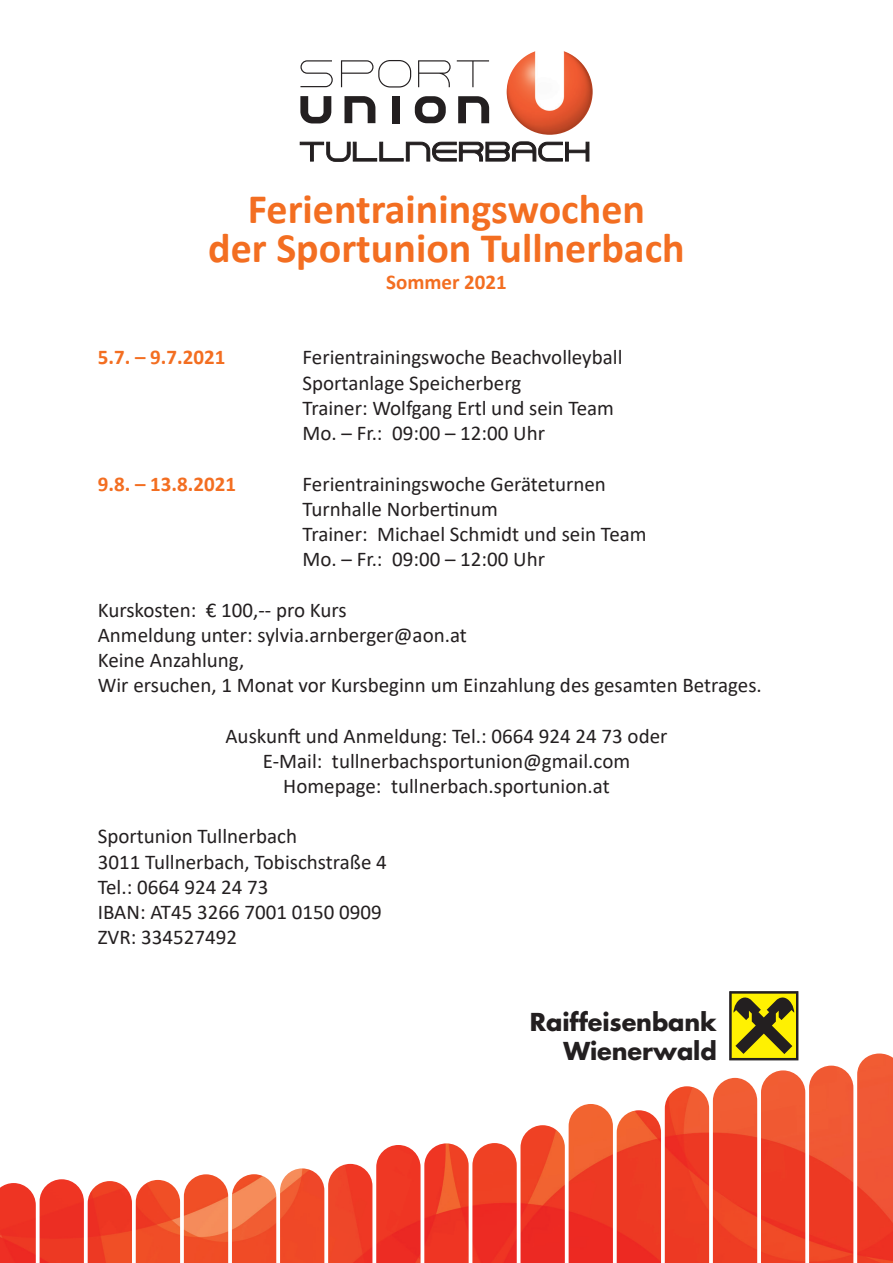
<style>
.page{position:relative;width:893px;height:1263px;background:#fff}
.page>*{position:absolute;margin:0;border:0;box-sizing:border-box;transform-origin:0 0}
.t1{font:700 42px/39px "Calibri";color:#f36e21;text-align:center}
.t2{font:700 24px/28.8px "Futura";letter-spacing:-.005em;color:#231f20;text-align:right}
.t3{font:21px/25.2px "Calibri";color:#231f20}
.t4{font:700 21px "Calibri";color:#f36e21}
</style>
<div class="page">
<svg style="left:300px;top:141px;width:289px;height:21px"></svg>
<img style="left:507px;top:49px;width:86px;height:86px;border-radius:43px">
<svg style="left:300px;top:96px;width:31px;height:27px"></svg>
<svg style="left:344px;top:96px;width:31px;height:27px"></svg>
<div style="left:393px;top:96px;width:7px;height:27px;background:#231f20"></div>
<svg style="left:415px;top:96px;width:31px;height:27px"></svg>
<svg style="left:458px;top:96px;width:31px;height:27px"></svg>
<svg style="left:300px;top:60px;width:33px;height:27px"></svg>
<svg style="left:341px;top:60px;width:70px;height:28px"></svg>
<svg style="left:418px;top:60px;width:33px;height:27px"></svg>
<svg style="left:457px;top:60px;width:32px;height:27px"></svg>
<img style="left:0;top:1053px;width:893px;height:210px">
<div style="left:730px;top:991px;width:68px;height:69px;border:1px solid #231f20"></div>
<div style="left:732px;top:994px;width:64px;height:64px;background:#fff101"></div>
<svg style="left:733px;top:997px;width:61px;height:57px"></svg>
<h1 class="t1" style="left:208px;top:189px;width:478px">Ferientrainingswochen<br>der Sportunion Tullnerbach</h1>
<p class="t4" style="left:386px;top:267px;width:122px">Sommer 2021</p>
<p class="t4" style="left:98px;top:343px;width:129px">5.7. – 9.7.2021</p>
<p class="t3" style="left:303px;top:344px;width:321px">Ferientrainingswoche Beachvolleyball<br>Sportanlage Speicherberg<br>Trainer: Wolfgang Ertl und sein Team<br>Mo. – Fr.: 09:00 – 12:00 Uhr</p>
<p class="t4" style="left:98px;top:469px;width:140px">9.8. – 13.8.2021</p>
<p class="t3" style="left:303px;top:470px;width:346px">Ferientrainingswoche Geräteturnen<br>Turnhalle Norbertinum<br>Trainer: Michael Schmidt und sein Team<br>Mo. – Fr.: 09:00 – 12:00 Uhr</p>
<p class="t3" style="left:98px;top:596px;width:666px">Kurskosten: € 100,-- pro Kurs<br>Anmeldung unter: sylvia.arnberger@aon.at<br>Keine Anzahlung,<br>Wir ersuchen, 1 Monat vor Kursbeginn um Einzahlung des gesamten Betrages.</p>
<p class="t3" style="left:225px;top:722px;width:444px;text-align:center">Auskunft und Anmeldung: Tel.: 0664 924 24 73 oder<br>E-Mail: tullnerbachsportunion@gmail.com<br>Homepage: tullnerbach.sportunion.at</p>
<p class="t3" style="left:98px;top:823px;width:291px">Sportunion Tullnerbach<br>3011 Tullnerbach, Tobischstraße 4<br>Tel.: 0664 924 24 73<br>IBAN: AT45 3266 7001 0150 0909<br>ZVR: 334527492</p>
<p class="t2" style="left:530px;top:1007px;width:188px">Raiffeisenbank<br>Wienerwald</p>
</div>
